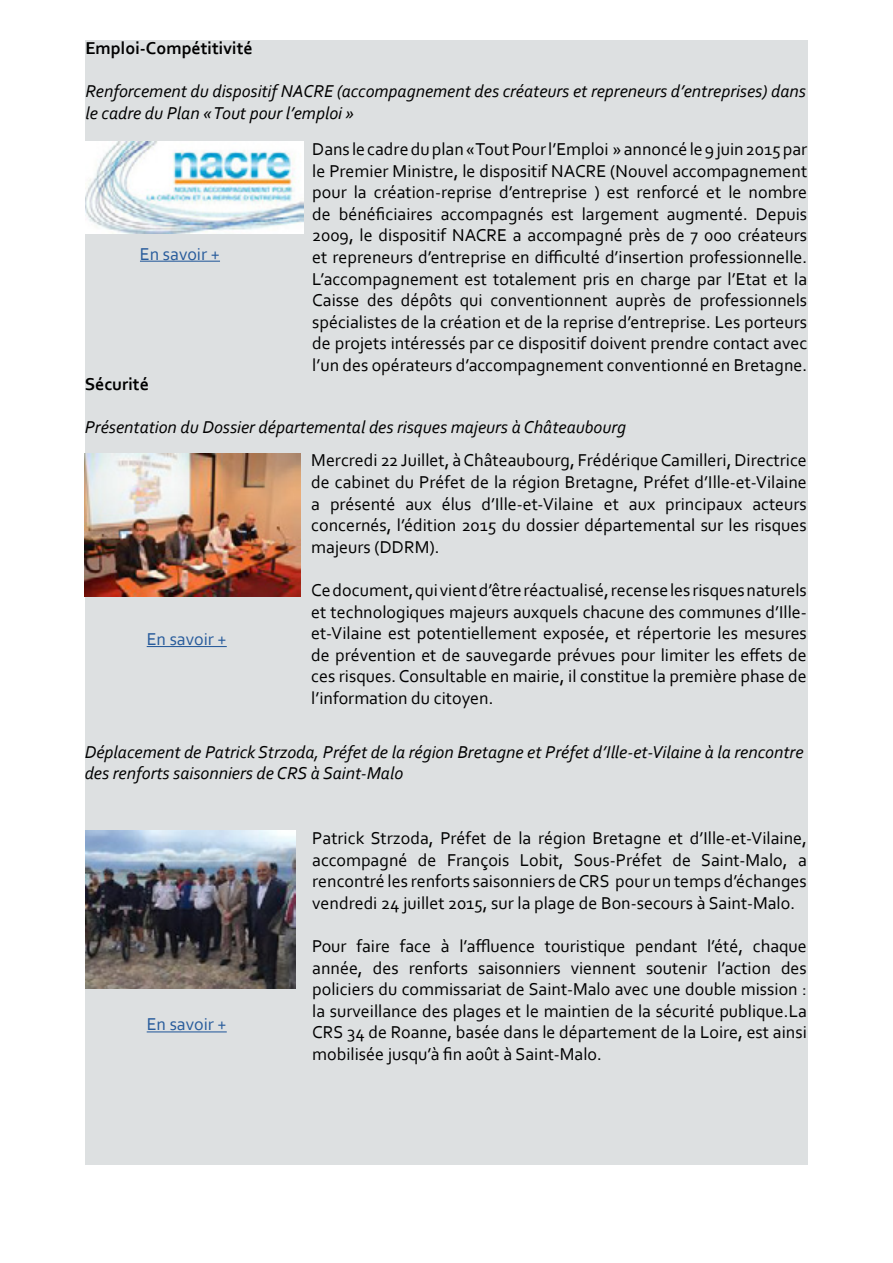
<style>
.page{position:relative;width:893px;height:1263px;background:#fff}
.page>*{position:absolute;margin:0;border:0;box-sizing:border-box;transform-origin:0 0}
.t1{font:18px/21.6px "Corbel";color:#000;text-align:justify}
.t2{font:italic 18px/21.6px "Corbel";color:#000}
.t3{font:700 18px "Corbel";color:#000}
.t4{font:18px "Corbel";color:#275b9b}
</style>
<div class="page">
<div style="left:85px;top:40px;width:95px;height:1125px;background:#dde0e1"></div>
<div style="left:170px;top:40px;width:638px;height:1125px;background:#dde0e1"></div>
<hr style="left:140px;top:261px;width:80px;height:1px;background:#275b9b">
<hr style="left:147px;top:646px;width:80px;height:1px;background:#275b9b">
<hr style="left:147px;top:1031px;width:80px;height:1px;background:#275b9b">
<img style="left:85px;top:142px;width:219px;height:91px">
<img style="left:85px;top:453px;width:216px;height:144px">
<img style="left:85px;top:830px;width:211px;height:158px">
<p class="t3" style="left:85px;top:37px;width:169px">Emploi-Compétitivité</p>
<p class="t2" style="left:85px;top:80px;width:722px">Renforcement du dispositif NACRE (accompagnement des créateurs et repreneurs d’entreprises) dans le cadre du Plan « Tout pour l’emploi »</p>
<p class="t1" style="left:312px;top:138px;width:496px">Dans le cadre du plan « Tout Pour l’Emploi » annoncé le 9 juin 2015 par le Premier Ministre, le dispositif NACRE (Nouvel accompagnement pour la création-reprise d’entreprise ) est renforcé et le nombre de bénéficiaires accompagnés est largement augmenté. Depuis 2009, le dispositif NACRE a accompagné près de 7 000 créateurs et repreneurs d’entreprise en difficulté d’insertion professionnelle.<br>L’accompagnement est totalement pris en charge par l’Etat et la Caisse des dépôts qui conventionnent auprès de professionnels spécialistes de la création et de la reprise d’entreprise. Les porteurs de projets intéressés par ce dispositif doivent prendre contact avec l’un des opérateurs d’accompagnement conventionné en Bretagne.</p>
<p class="t4" style="left:140px;top:242px;width:82px">En savoir +</p>
<p class="t3" style="left:85px;top:373px;width:66px">Sécurité</p>
<p class="t2" style="left:85px;top:416px;width:543px">Présentation du Dossier départemental des risques majeurs à Châteaubourg</p>
<p class="t1" style="left:311px;top:449px;width:497px">Mercredi 22 Juillet, à Châteaubourg, Frédérique Camilleri, Directrice de cabinet du Préfet de la région Bretagne, Préfet d’Ille-et-Vilaine a présenté aux élus d’Ille-et-Vilaine et aux principaux acteurs concernés, l’édition 2015 du dossier départemental sur les risques majeurs (DDRM).</p>
<p class="t1" style="left:311px;top:579px;width:497px">Ce document, qui vient d’être réactualisé, recense les risques naturels et technologiques majeurs auxquels chacune des communes d’Ille&shy;et-Vilaine est potentiellement exposée, et répertorie les mesures de prévention et de sauvegarde prévues pour limiter les effets de ces risques. Consultable en mairie, il constitue la première phase de l’information du citoyen.</p>
<p class="t4" style="left:147px;top:628px;width:82px">En savoir +</p>
<p class="t2" style="left:85px;top:740px;width:720px">Déplacement de Patrick Strzoda, Préfet de la région Bretagne et Préfet d’Ille-et-Vilaine à la rencontre des renforts saisonniers de CRS à Saint-Malo</p>
<p class="t4" style="left:147px;top:1013px;width:82px">En savoir +</p>
<p class="t1" style="left:312px;top:827px;width:496px">Patrick Strzoda, Préfet de la région Bretagne et d’Ille-et-Vilaine, accompagné de François Lobit, Sous-Préfet de Saint-Malo, a rencontré les renforts saisonniers de CRS pour un temps d’échanges vendredi 24 juillet 2015, sur la plage de Bon-secours à Saint-Malo.</p>
<p class="t1" style="left:312px;top:935px;width:496px">Pour faire face à l’affluence touristique pendant l’été, chaque année, des renforts saisonniers viennent soutenir l’action des policiers du commissariat de Saint-Malo avec une double mission : la surveillance des plages et le maintien de la sécurité publique.La CRS 34 de Roanne, basée dans le département de la Loire, est ainsi mobilisée jusqu’à fin août à Saint-Malo.</p>
</div>
